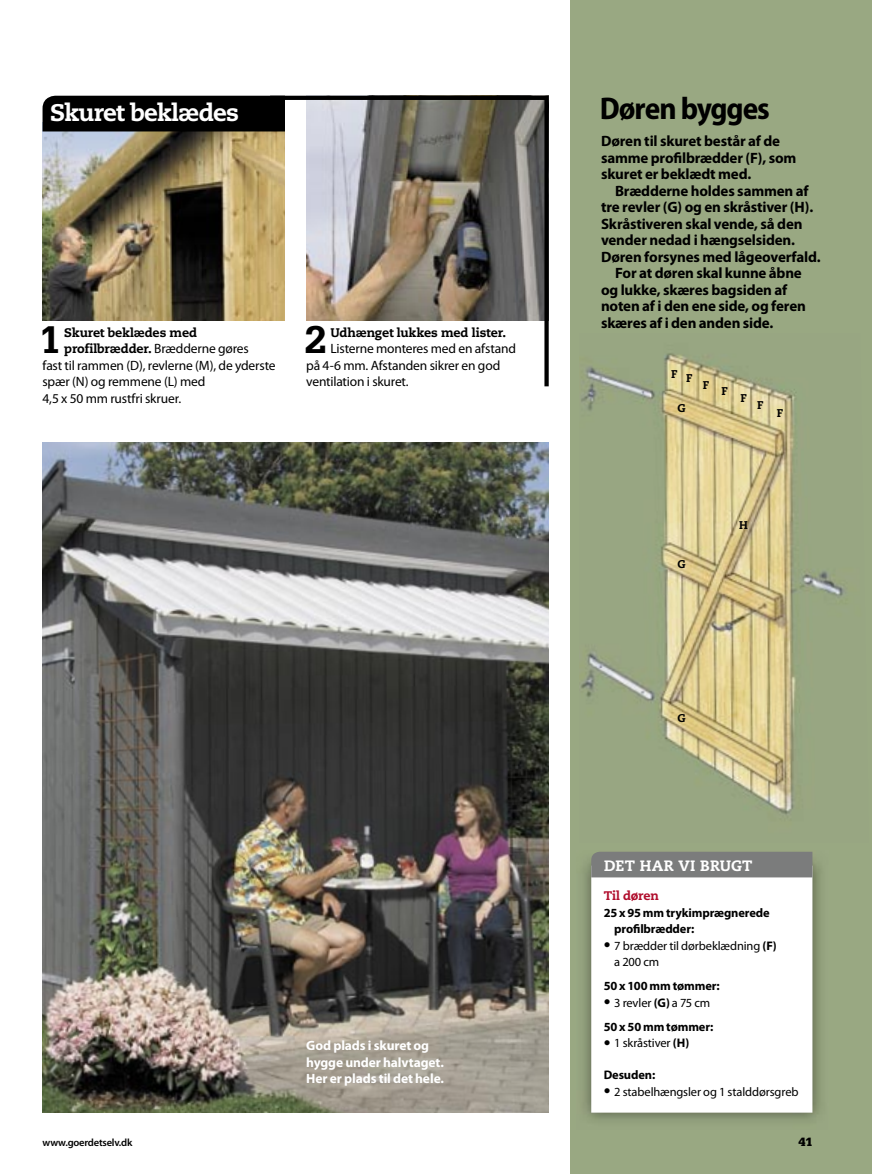
<style>
.page{position:relative;width:872px;height:1174px;background:#fff}
.page>*{position:absolute;margin:0;border:0;box-sizing:border-box;transform-origin:0 0}
.t1{font:700 40.8px "Serifa Std";color:#000}
.t2{font:700 semi-condensed 31.5px "Myriad Pro";letter-spacing:-.03em;color:#000}
.t3{font:800 24px "Caecilia LT Std";letter-spacing:-.035em;color:#fff}
.t4{font:700 15px/16.5px "Myriad Pro";letter-spacing:-.015em;color:#000}
.t5{font:800 15px "Caecilia LT Std";letter-spacing:.01em;color:#fff}
.t6{font:13.5px/16.5px "Myriad Pro";letter-spacing:-.015em;color:#000}
.t7{font:700 13.5px/16.5px "Myriad Pro";letter-spacing:-.01em;color:#fff}
.t8{font:900 12.75px "Serifa Std";color:#000}
.t9{font:700 12.45px/16.5px "Myriad Pro";letter-spacing:-.01em;color:#000}
.t10{font:12.45px/16.5px "Myriad Pro";letter-spacing:-.01em;color:#000}
.t11{font:800 12.45px/16.5px "Caecilia LT Std";letter-spacing:-.015em;color:#000}
.t12{font:800 12.45px "Caecilia LT Std";letter-spacing:-.015em;color:#b00d2c}
.t13{font:800 11.25px "Caecilia LT Std";color:#000}
.t14{font:600 10.5px "Myriad Pro";letter-spacing:-.02em;color:#000}
.s1{font-family:"Myriad Pro";font-weight:400;font-size:13.5px}
.s2{font-size:24px}
.s3{font-weight:700}
.s4{font-weight:400;font-size:24px}
.s5{font-weight:400}
</style>
<div class="page">
<div style="left:570px;top:0;width:302px;height:1174px;background:#99a882"></div>
<img style="left:43px;top:131px;width:227px;height:189px">
<div style="left:43px;top:96px;width:227px;height:35px;background:#000"></div>
<svg style="left:270px;top:96px;width:279px;height:290px"></svg>
<img style="left:43px;top:442px;width:506px;height:670px">
<img style="left:581px;top:353px;width:264px;height:462px">
<img style="left:583px;top:852px;width:238px;height:268px">
<div style="left:591px;top:865px;width:221px;height:247px;background:#fff"></div>
<div style="left:591px;top:851px;width:221px;height:26px;background:#7b7c7c"></div>
<h3 class="t3" style="left:50px;top:98px;width:190px">Skuret beklædes</h3>
<h1 class="t1" style="left:38px;top:316px;width:24px">1</h1>
<p class="t11" style="left:64px;top:324px;width:186px">Skuret beklædes med profilbrædder. <span class="s1">Brædderne gøres</span></p>
<p class="t6" style="left:43px;top:357px;width:235px">fast til rammen (D), revlerne (M), de yderste spær (N) og remmene (L) med<br>4,5 x 50 mm rustfri skruer.</p>
<h1 class="t1" style="left:304px;top:316px;width:24px">2</h1>
<p class="t11" style="left:330px;top:324px;width:177px">Udhænget lukkes med lister.</p>
<p class="t6" style="left:306px;top:341px;width:211px;text-indent:24px">Listerne monteres med en afstand på 4-6 mm. Afstanden sikrer en god ventilation i skuret.</p>
<p class="t7" style="left:306px;top:1037px;width:139px">God plads i skuret og hygge under halvtaget.<br>Her er plads til det hele.</p>
<h2 class="t2" style="left:600px;top:91px;width:172px">Døren bygges</h2>
<p class="t4" style="left:601px;top:133px;width:197px">Døren til skuret består af de samme profilbrædder (F), som skuret er beklædt med.</p>
<p class="t4" style="left:615px;top:183px;width:195px">Brædderne holdes sammen af</p>
<p class="t4" style="left:601px;top:199px;width:214px">tre revler (G) og en skråstiver (H).</p>
<p class="t4" style="left:601px;top:216px;width:203px">Skråstiveren skal vende, så den</p>
<p class="t4" style="left:601px;top:232px;width:195px">vender nedad i hængselsiden.</p>
<p class="t4" style="left:601px;top:249px;width:221px">Døren forsynes med lågeoverfald.</p>
<p class="t4" style="left:615px;top:265px;width:188px">For at døren skal kunne åbne</p>
<p class="t4" style="left:601px;top:282px;width:188px">og lukke, skæres bagsiden af</p>
<p class="t4" style="left:601px;top:298px;width:206px">noten af i den ene side, og feren</p>
<p class="t4" style="left:601px;top:315px;width:174px">skæres af i den anden side.</p>
<p class="t13" style="left:671px;top:369px;width:23px">F F</p>
<p class="t13" style="left:677px;top:401px;width:10px">G</p>
<p class="t13" style="left:703px;top:378px;width:8px">F</p>
<p class="t13" style="left:721px;top:384px;width:8px">F</p>
<p class="t13" style="left:740px;top:391px;width:8px">F</p>
<p class="t13" style="left:757px;top:398px;width:8px">F</p>
<p class="t13" style="left:777px;top:406px;width:8px">F</p>
<p class="t13" style="left:677px;top:557px;width:10px">G</p>
<p class="t13" style="left:739px;top:518px;width:10px">H</p>
<p class="t13" style="left:677px;top:711px;width:10px">G</p>
<p class="t5" style="left:604px;top:856px;width:150px">DET HAR VI BRUGT</p>
<p class="t12" style="left:603px;top:888px;width:57px">Til døren</p>
<p class="t9" style="left:614px;top:904px;width:157px;text-indent:-10px">25 x 95 mm trykimprægnerede profilbrædder:</p>
<p class="t10" style="left:614px;top:937px;width:164px;text-indent:-10px"><span class="s2">•</span> 7 brædder til dørbeklædning <span class="s3">(F) </span>a 200 cm</p>
<p class="t9" style="left:603px;top:978px;width:117px">50 x 100 mm tømmer:</p>
<p class="t9" style="left:603px;top:991px;width:111px;line-height:24px"><span class="s4">•</span> <span class="s5">3 revler</span> (G) <span class="s5">a 75 cm<br></span>50 x 50 mm tømmer:</p>
<p class="t10" style="left:603px;top:1035px;width:87px"><span class="s2">•</span> 1 skråstiver <span class="s3">(H)</span></p>
<p class="t9" style="left:603px;top:1066px;width:53px">Desuden:</p>
<p class="t10" style="left:603px;top:1083px;width:196px"><span class="s2">•</span> 2 stabelhængsler og 1 stalddørsgreb</p>
<p class="t14" style="left:43px;top:1136px;width:91px">www.goerdetselv.dk</p>
<p class="t8" style="left:798px;top:1134px;width:15px">41</p>
</div>
